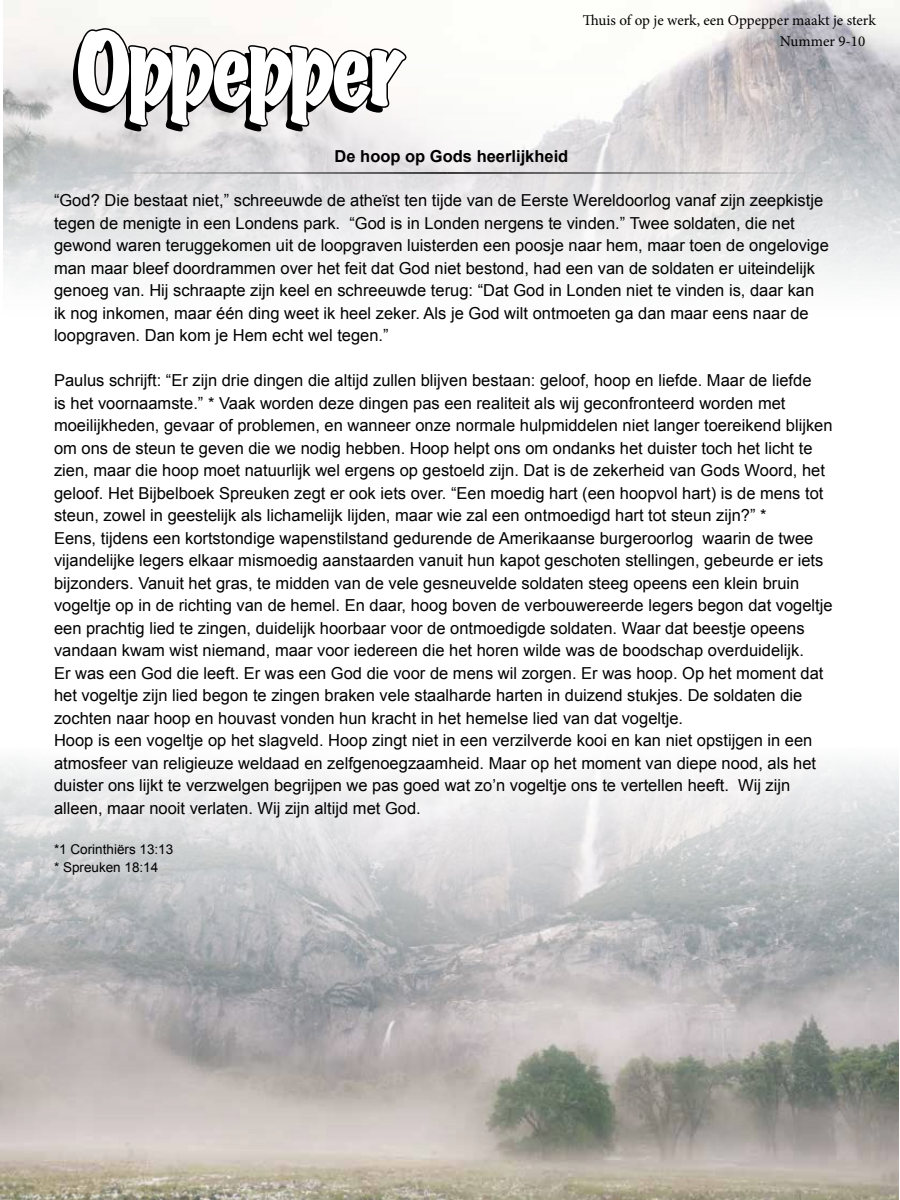
<style>
.page{position:relative;width:900px;height:1200px;background:#fff}
.page>*{position:absolute;margin:0;border:0;box-sizing:border-box;transform-origin:0 0}
.t1{font:expanded 90px "Marker Felt";letter-spacing:-.07em;color:#fff}
.t2{font:16.5px/22.5px "Arial";color:#000}
.t3{font:700 16.5px "Arial";color:#000}
.t4{font:15px/21px "Minion Pro";color:#000}
.t5{font:13.5px/18px "Arial";color:#000}
</style>
<div class="page">
<img style="left:0;top:760px;width:899px;height:440px">
<img style="left:4px;top:0;width:896px;height:280px">
<svg style="left:75px;top:26px;width:332px;height:102px"></svg>
<hr style="left:447px;top:172px;width:364px;height:2px;background:#000201">
<hr style="left:112px;top:172px;width:335px;height:2px;background:#000201">
<h1 class="t1" style="left:76px;top:-2px;width:331px">Oppepper</h1>
<p class="t3" style="left:335px;top:145px;width:235px">De hoop op Gods heerlijkheid</p>
<p class="t4" style="left:780px;top:10px;width:97px;text-indent:-197px">Thuis of op je werk, een Oppepper maakt je sterk<br>Nummer 9-10</p>
<p class="t2" style="left:54px;top:189px;width:776px">“God? Die bestaat niet,” schreeuwde de atheïst ten tijde van de Eerste Wereldoorlog vanaf zijn zeepkistje tegen de menigte in een Londens park. “God is in Londen nergens te vinden.” Twee soldaten, die net gewond waren teruggekomen uit de loopgraven luisterden een poosje naar hem, maar toen de ongelovige man maar bleef doordrammen over het feit dat God niet bestond, had een van de soldaten er uiteindelijk genoeg van. Hij schraapte zijn keel en schreeuwde terug: “Dat God in Londen niet te vinden is, daar kan ik nog inkomen, maar één ding weet ik heel zeker. Als je God wilt ontmoeten ga dan maar eens naar de loopgraven. Dan kom je Hem echt wel tegen.”</p>
<p class="t2" style="left:54px;top:369px;width:780px">Paulus schrijft: “Er zijn drie dingen die altijd zullen blijven bestaan: geloof, hoop en liefde. Maar de liefde<br>is het voornaamste.” * Vaak worden deze dingen pas een realiteit als wij geconfronteerd worden met moeilijkheden, gevaar of problemen, en wanneer onze normale hulpmiddelen niet langer toereikend blijken om ons de steun te geven die we nodig hebben. Hoop helpt ons om ondanks het duister toch het licht te zien, maar die hoop moet natuurlijk wel ergens op gestoeld zijn. Dat is de zekerheid van Gods Woord, het geloof. Het Bijbelboek Spreuken zegt er ook iets over. “Een moedig hart (een hoopvol hart) is de mens tot steun, zowel in geestelijk als lichamelijk lijden, maar wie zal een ontmoedigd hart tot steun zijn?” *<br>Eens, tijdens een kortstondige wapenstilstand gedurende de Amerikaanse burgeroorlog waarin de twee vijandelijke legers elkaar mismoedig aanstaarden vanuit hun kapot geschoten stellingen, gebeurde er iets bijzonders. Vanuit het gras, te midden van de vele gesneuvelde soldaten steeg opeens een klein bruin vogeltje op in de richting van de hemel. En daar, hoog boven de verbouwereerde legers begon dat vogeltje een prachtig lied te zingen, duidelijk hoorbaar voor de ontmoedigde soldaten. Waar dat beestje opeens vandaan kwam wist niemand, maar voor iedereen die het horen wilde was de boodschap overduidelijk.<br>Er was een God die leeft. Er was een God die voor de mens wil zorgen. Er was hoop. Op het moment dat het vogeltje zijn lied begon te zingen braken vele staalharde harten in duizend stukjes. De soldaten die zochten naar hoop en houvast vonden hun kracht in het hemelse lied van dat vogeltje.<br>Hoop is een vogeltje op het slagveld. Hoop zingt niet in een verzilverde kooi en kan niet opstijgen in een atmosfeer van religieuze weldaad en zelfgenoegzaamheid. Maar op het moment van diepe nood, als het duister ons lijkt te verzwelgen begrijpen we pas goed wat zo’n vogeltje ons te vertellen heeft. Wij zijn alleen, maar nooit verlaten. Wij zijn altijd met God.</p>
<p class="t5" style="left:54px;top:841px;width:121px">*1 Corinthiërs 13:13 * Spreuken 18:14</p>
</div>
